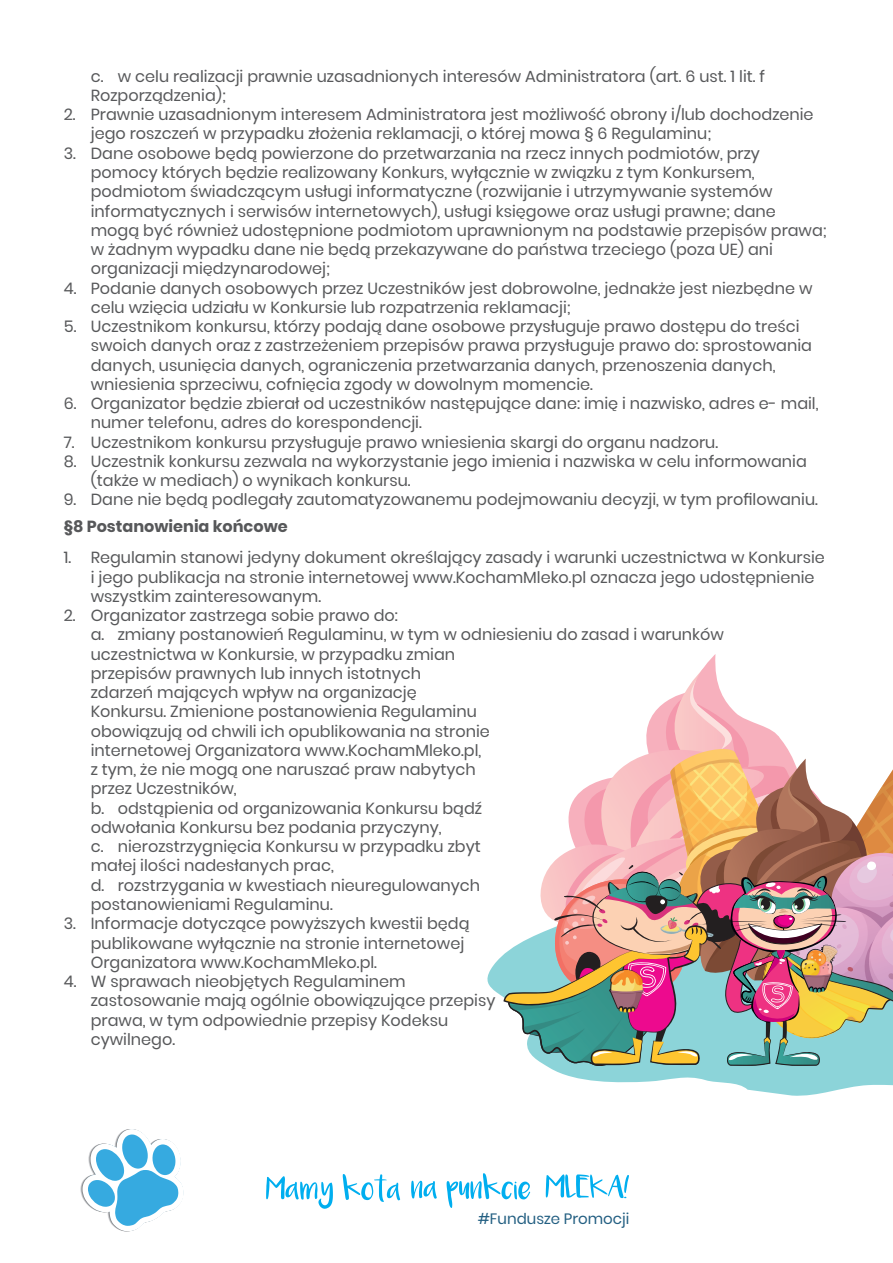
<style>
.page{position:relative;width:893px;height:1263px;background:#fff}
.page>*{position:absolute;margin:0;border:0;box-sizing:border-box;transform-origin:0 0}
.t1{font:16.05px/19.2px "Poppins";color:#57585a}
.t2{font:700 16.05px "Poppins";color:#57585a}
.t3{font:15px "Poppins";color:#235f82}
</style>
<div class="page">
<svg style="left:266px;top:1176px;width:67px;height:33px"></svg>
<svg style="left:343px;top:1174px;width:57px;height:28px"></svg>
<svg style="left:411px;top:1181px;width:26px;height:18px"></svg>
<svg style="left:447px;top:1173px;width:83px;height:35px"></svg>
<svg style="left:546px;top:1174px;width:83px;height:24px"></svg>
<svg style="left:80px;top:1129px;width:104px;height:102px"></svg>
<svg style="left:487px;top:955px;width:406px;height:141px"></svg>
<svg style="left:503px;top:654px;width:390px;height:416px"></svg>
<p class="t1" style="left:91px;top:67px;width:676px">c. w celu realizacji prawnie uzasadnionych interesów Administratora (art. 6 ust. 1 lit. f<br>Rozporządzenia);</p>
<p class="t1" style="left:91px;top:105px;width:724px;text-indent:-27px">2. Prawnie uzasadnionym interesem Administratora jest możliwość obrony i/lub dochodzenie jego roszczeń w przypadku złożenia reklamacji, o której mowa § 6 Regulaminu;</p>
<p class="t1" style="left:91px;top:144px;width:738px;text-indent:-27px">3. Dane osobowe będą powierzone do przetwarzania na rzecz innych podmiotów, przy pomocy których będzie realizowany Konkurs, wyłącznie w związku z tym Konkursem, podmiotom świadczącym usługi informatyczne (rozwijanie i utrzymywanie systemów informatycznych i serwisów internetowych), usługi księgowe oraz usługi prawne; dane mogą być również udostępnione podmiotom uprawnionym na podstawie przepisów prawa; w żadnym wypadku dane nie będą przekazywane do państwa trzeciego (poza UE) ani organizacji międzynarodowej;</p>
<p class="t1" style="left:91px;top:278px;width:723px;text-indent:-27px">4. Podanie danych osobowych przez Uczestników jest dobrowolne, jednakże jest niezbędne w celu wzięcia udziału w Konkursie lub rozpatrzenia reklamacji;</p>
<p class="t1" style="left:91px;top:317px;width:723px;text-indent:-27px">5. Uczestnikom konkursu, którzy podają dane osobowe przysługuje prawo dostępu do treści swoich danych oraz z zastrzeżeniem przepisów prawa przysługuje prawo do: sprostowania danych, usunięcia danych, ograniczenia przetwarzania danych, przenoszenia danych, wniesienia sprzeciwu, cofnięcia zgody w dowolnym momencie.</p>
<p class="t1" style="left:91px;top:394px;width:729px;text-indent:-27px">6. Organizator będzie zbierał od uczestników następujące dane: imię i nazwisko, adres e- mail, numer telefonu, adres do korespondencji.</p>
<p class="t1" style="left:64px;top:432px;width:656px">7. Uczestnikom konkursu przysługuje prawo wniesienia skargi do organu nadzoru.</p>
<p class="t1" style="left:91px;top:452px;width:718px;text-indent:-27px">8. Uczestnik konkursu zezwala na wykorzystanie jego imienia i nazwiska w celu informowania (także w mediach) o wynikach konkursu.</p>
<p class="t1" style="left:64px;top:490px;width:756px">9. Dane nie będą podlegały zautomatyzowanemu podejmowaniu decyzji, w tym profilowaniu.</p>
<p class="t2" style="left:64px;top:517px;width:225px">§8 Postanowienia końcowe</p>
<p class="t1" style="left:91px;top:548px;width:736px;text-indent:-27px">1. Regulamin stanowi jedyny dokument określający zasady i warunki uczestnictwa w Konkursie i jego publikacja na stronie internetowej www.KochamMleko.pl oznacza jego udostępnienie wszystkim zainteresowanym.</p>
<p class="t1" style="left:64px;top:606px;width:336px">2. Organizator zastrzega sobie prawo do:</p>
<p class="t1" style="left:91px;top:625px;width:635px">a. zmiany postanowień Regulaminu, w tym w odniesieniu do zasad i warunków uczestnictwa w Konkursie, w przypadku zmian<br>przepisów prawnych lub innych istotnych<br>zdarzeń mających wpływ na organizację<br>Konkursu. Zmienione postanowienia Regulaminu<br>obowiązują od chwili ich opublikowania na stronie<br>internetowej Organizatora www.KochamMleko.pl,<br>z tym, że nie mogą one naruszać praw nabytych<br>przez Uczestników,</p>
<p class="t1" style="left:91px;top:798px;width:393px">b. odstąpienia od organizowania Konkursu bądź odwołania Konkursu bez podania przyczyny,</p>
<p class="t1" style="left:91px;top:837px;width:391px">c. nierozstrzygnięcia Konkursu w przypadku zbyt małej ilości nadesłanych prac,</p>
<p class="t1" style="left:91px;top:875px;width:391px">d. rozstrzygania w kwestiach nieuregulowanych postanowieniami Regulaminu.</p>
<p class="t1" style="left:91px;top:914px;width:380px;text-indent:-27px">3. Informacje dotyczące powyższych kwestii będą publikowane wyłącznie na stronie internetowej<br>Organizatora www.KochamMleko.pl.</p>
<p class="t1" style="left:91px;top:972px;width:406px;text-indent:-27px">4. W sprawach nieobjętych Regulaminem zastosowanie mają ogólnie obowiązujące przepisy prawa, w tym odpowiednie przepisy Kodeksu cywilnego.</p>
<p class="t3" style="left:478px;top:1210px;width:153px">#Fundusze Promocji</p>
</div>
